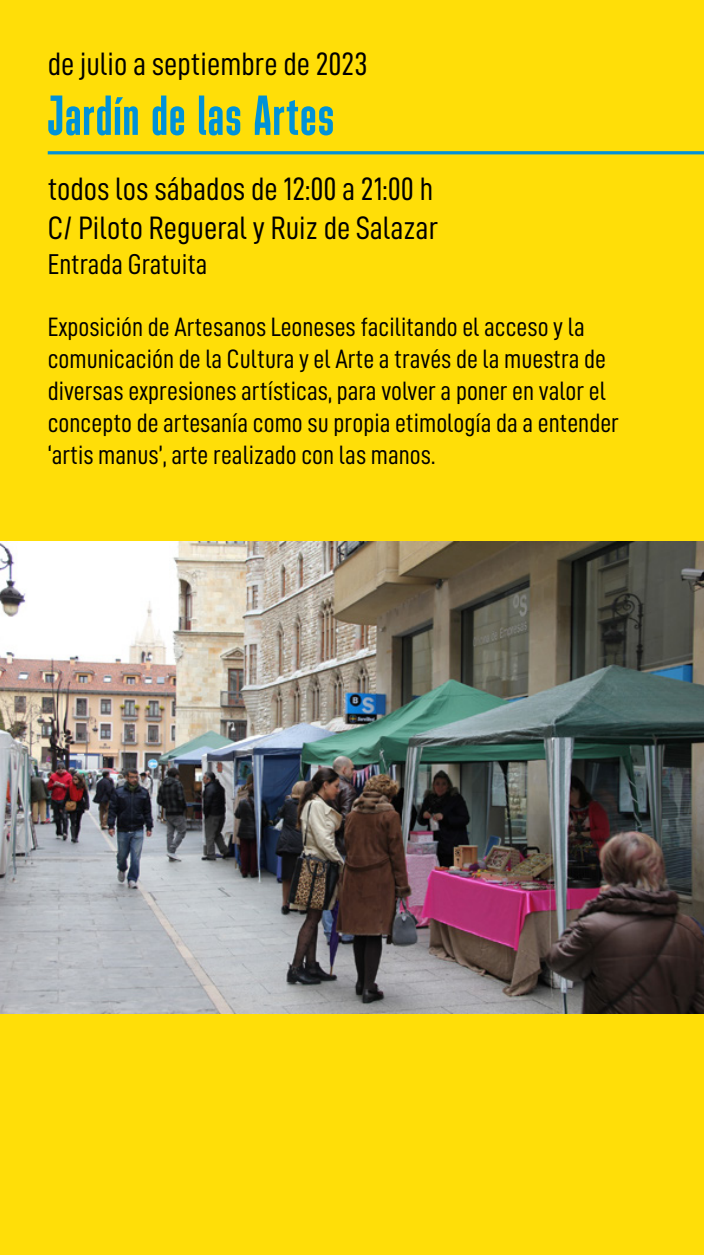
<style>
.page{position:relative;width:704px;height:1255px;background:#fff}
.page>*{position:absolute;margin:0;border:0;box-sizing:border-box;transform-origin:0 0}
.t1{font:56.25px "Bulevar";letter-spacing:.03em;color:#0092d8}
.t2{font:32.5px/39px "D DIN Condensed";color:#000}
.t3{font:28.75px "D DIN Condensed";color:#000}
.t4{font:26.62px/32px "D DIN Condensed";color:#000}
</style>
<div class="page">
<div style="left:0;top:0;width:703px;height:1255px;background:#ffde08"></div>
<hr style="left:48px;top:151px;width:655px;height:3px;background:#0092d8">
<img style="left:0;top:542px;width:703px;height:471px">
<p class="t2" style="left:48px;top:44px;width:321px">de julio a septiembre de 2023</p>
<h1 class="t1" style="left:48px;top:84px;width:287px">Jardín de las Artes</h1>
<p class="t2" style="left:48px;top:168px;width:391px">todos los sábados de 12:00 a 21:00 h<br>C/ Piloto Regueral y Ruiz de Salazar</p>
<p class="t3" style="left:48px;top:249px;width:161px">Entrada Gratuita</p>
<p class="t4" style="left:48px;top:311px;width:572px">Exposición de Artesanos Leoneses facilitando el acceso y la comunicación de la Cultura y el Arte a través de la muestra de diversas expresiones artísticas, para volver a poner en valor el concepto de artesanía como su propia etimología da a entender ‘artis manus’, arte realizado con las manos.</p>
</div>
